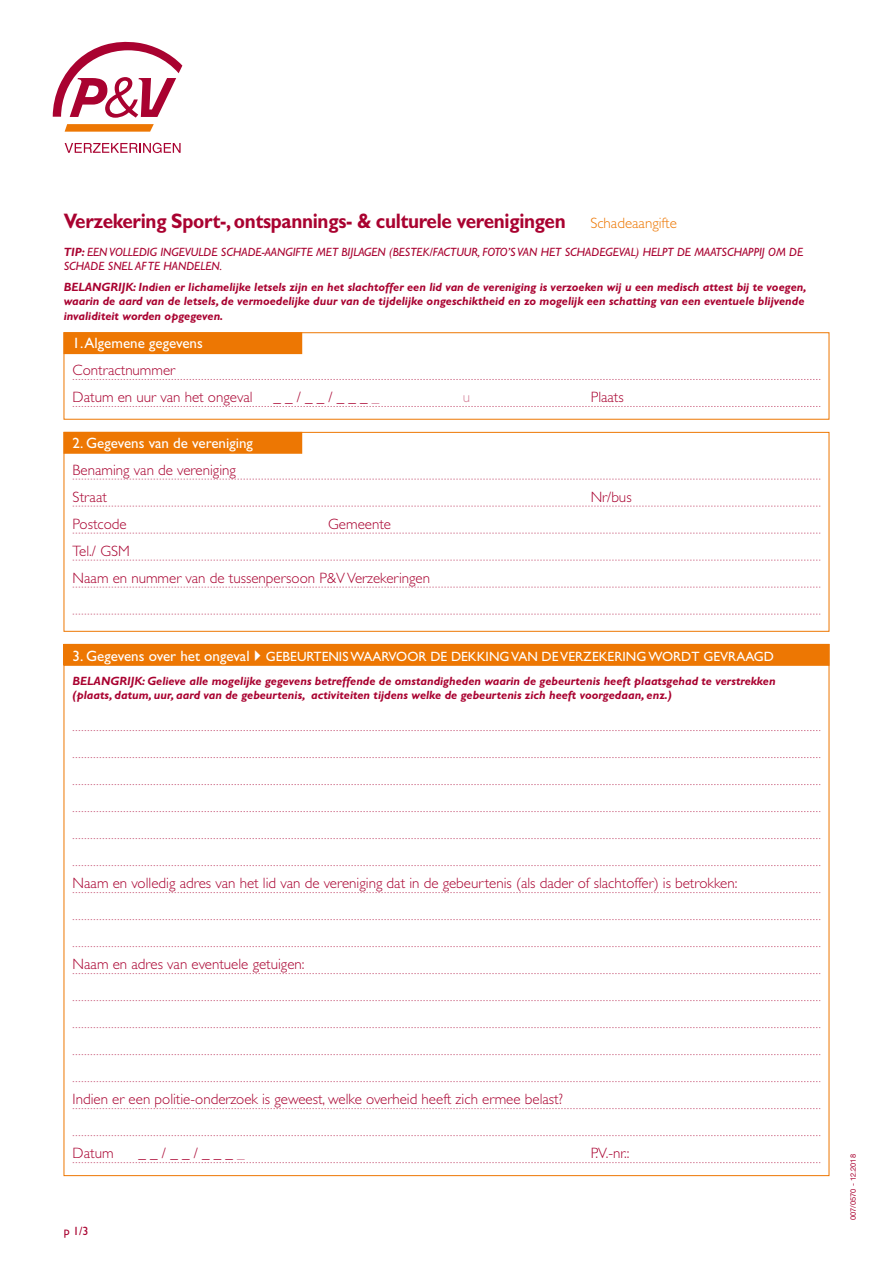
<style>
.page{position:relative;width:893px;height:1263px;background:#fff}
.page>*{position:absolute;margin:0;border:0;box-sizing:border-box;transform-origin:0 0}
.t1{font:700 21px "Gill Sans Std";letter-spacing:-.015em;color:#a90230;scale:.9 1}
.t2{font:300 15px/27px "Gill Sans Std";color:#a90230}
.t3{font:15px "Gill Sans Std";color:#fff}
.t4{font:300 15px "Gill Sans Std";color:#d48098}
.t5{font:13.5px "Gill Sans Std";color:#fff}
.t6{font:italic 700 12px/14.4px "Gill Sans Std";color:#a90230}
.t7{font:italic 12px/14.4px "Gill Sans Std";color:#a90230}
.t8{font:12px "Gill Sans Std";color:#a90230}
.t9{font:7.5px "Helvetica Neue LT Std";color:#a90230}
.s1{font-weight:300;font-size:15px;color:#ed7703}
.s2{font-weight:700}
.s3{color:#d48098}
.s4{font-size:15px}
</style>
<div class="page">
<svg style="left:73px;top:379px;width:747px;height:1px"></svg>
<svg style="left:73px;top:406px;width:747px;height:1px"></svg>
<div style="left:64px;top:332px;width:765px;height:87px;border:1px solid #ed7703"></div>
<div style="left:64px;top:333px;width:238px;height:21px;background:#ed7703"></div>
<div style="left:64px;top:332px;width:238px;height:22px;border:1px solid #ed7703"></div>
<svg style="left:73px;top:479px;width:747px;height:1px"></svg>
<svg style="left:73px;top:506px;width:747px;height:1px"></svg>
<svg style="left:73px;top:533px;width:747px;height:1px"></svg>
<svg style="left:73px;top:560px;width:747px;height:1px"></svg>
<svg style="left:73px;top:587px;width:747px;height:1px"></svg>
<svg style="left:73px;top:614px;width:747px;height:1px"></svg>
<div style="left:64px;top:432px;width:765px;height:199px;border:1px solid #ed7703"></div>
<div style="left:64px;top:432px;width:238px;height:21px;background:#ed7703"></div>
<svg style="left:73px;top:730px;width:747px;height:1px"></svg>
<svg style="left:73px;top:757px;width:747px;height:1px"></svg>
<svg style="left:73px;top:784px;width:747px;height:1px"></svg>
<svg style="left:73px;top:811px;width:747px;height:1px"></svg>
<svg style="left:73px;top:838px;width:747px;height:1px"></svg>
<svg style="left:73px;top:865px;width:747px;height:1px"></svg>
<svg style="left:73px;top:892px;width:747px;height:1px"></svg>
<svg style="left:73px;top:919px;width:747px;height:1px"></svg>
<svg style="left:73px;top:946px;width:747px;height:1px"></svg>
<svg style="left:73px;top:973px;width:747px;height:1px"></svg>
<svg style="left:73px;top:1000px;width:747px;height:1px"></svg>
<svg style="left:73px;top:1027px;width:747px;height:1px"></svg>
<svg style="left:73px;top:1054px;width:747px;height:1px"></svg>
<svg style="left:73px;top:1081px;width:747px;height:1px"></svg>
<svg style="left:73px;top:1108px;width:747px;height:1px"></svg>
<svg style="left:73px;top:1135px;width:747px;height:1px"></svg>
<svg style="left:73px;top:1162px;width:747px;height:1px"></svg>
<div style="left:64px;top:644px;width:765px;height:21px;background:#ed7703"></div>
<svg style="left:65px;top:124px;width:89px;height:8px"></svg>
<svg style="left:53px;top:41px;width:129px;height:77px"></svg>
<svg style="left:65px;top:143px;width:116px;height:10px"></svg>
<h1 class="t1" style="left:64px;top:208px;width:683px">Verzekering Sport-, ontspannings- &amp; culturele verenigingen <span class="s1">Schadeaangifte</span></h1>
<p class="t7" style="left:64px;top:244px;width:741px"><span class="s2">TIP:</span> EEN VOLLEDIG INGEVULDE SCHADE-AANGIFTE MET BIJLAGEN (BESTEK/FACTUUR, FOTO’S VAN HET SCHADEGEVAL) HELPT DE MAATSCHAPPIJ OM DE<br>SCHADE SNEL AF TE HANDELEN.</p>
<p class="t6" style="left:64px;top:280px;width:744px">BELANGRIJK: Indien er lichamelijke letsels zijn en het slachtoffer een lid van de vereniging is verzoeken wij u een medisch attest bij te voegen, waarin de aard van de letsels, de vermoedelijke duur van de tijdelijke ongeschiktheid en zo mogelijk een schatting van een eventuele blijvende invaliditeit worden opgegeven.</p>
<p class="t3" style="left:73px;top:335px;width:132px">1. Algemene gegevens</p>
<p class="t2" style="left:73px;top:357px;width:181px">Contractnummer<br>Datum en uur van het ongeval</p>
<p class="t3" style="left:73px;top:434px;width:182px">2. Gegevens van de vereniging</p>
<p class="t2" style="left:73px;top:456px;width:165px">Benaming van de vereniging<br>Straat</p>
<p class="t2" style="left:273px;top:384px;width:107px">_ _ / _ _ / _ _ _ <span class="s3">_</span></p>
<p class="t4" style="left:463px;top:389px;width:9px">u</p>
<p class="t2" style="left:591px;top:384px;width:35px">Plaats</p>
<p class="t2" style="left:591px;top:483px;width:42px">Nr/bus</p>
<p class="t2" style="left:73px;top:510px;width:56px">Postcode</p>
<p class="t2" style="left:328px;top:510px;width:64px">Gemeente</p>
<p class="t2" style="left:73px;top:537px;width:359px">Tel./ GSM<br>Naam en nummer van de tussenpersoon P&amp;V Verzekeringen</p>
<p class="t5" style="left:73px;top:648px;width:703px"><span class="s4">3. Gegevens over het ongeval</span> GEBEURTENIS WAARVOOR DE DEKKING VAN DE VERZEKERING WORDT GEVRAAGD</p>
<p class="t6" style="left:73px;top:673px;width:704px">BELANGRIJK: Gelieve alle mogelijke gegevens betreffende de omstandigheden waarin de gebeurtenis heeft plaatsgehad te verstrekken (plaats, datum, uur, aard van de gebeurtenis, activiteiten tijdens welke de gebeurtenis zich heeft voorgedaan, enz.)</p>
<p class="t2" style="left:73px;top:870px;width:666px">Naam en volledig adres van het lid van de vereniging dat in de gebeurtenis (als dader of slachtoffer) is betrokken:</p>
<p class="t2" style="left:73px;top:951px;width:233px">Naam en adres van eventuele getuigen:</p>
<p class="t2" style="left:73px;top:1086px;width:492px">Indien er een politie-onderzoek is geweest, welke overheid heeft zich ermee belast?</p>
<p class="t2" style="left:73px;top:1140px;width:42px">Datum</p>
<p class="t2" style="left:139px;top:1140px;width:107px">_ _ / _ _ / _ _ _ <span class="s3">_</span></p>
<p class="t2" style="left:591px;top:1140px;width:40px">P.V.-nr.:</p>
<p class="t8" style="left:64px;top:1224px;width:26px">p 1/3</p>
<p class="t9" style="left:849px;top:1220px;width:68px;rotate:-90deg">007/0570 - 12.2018</p>
</div>
